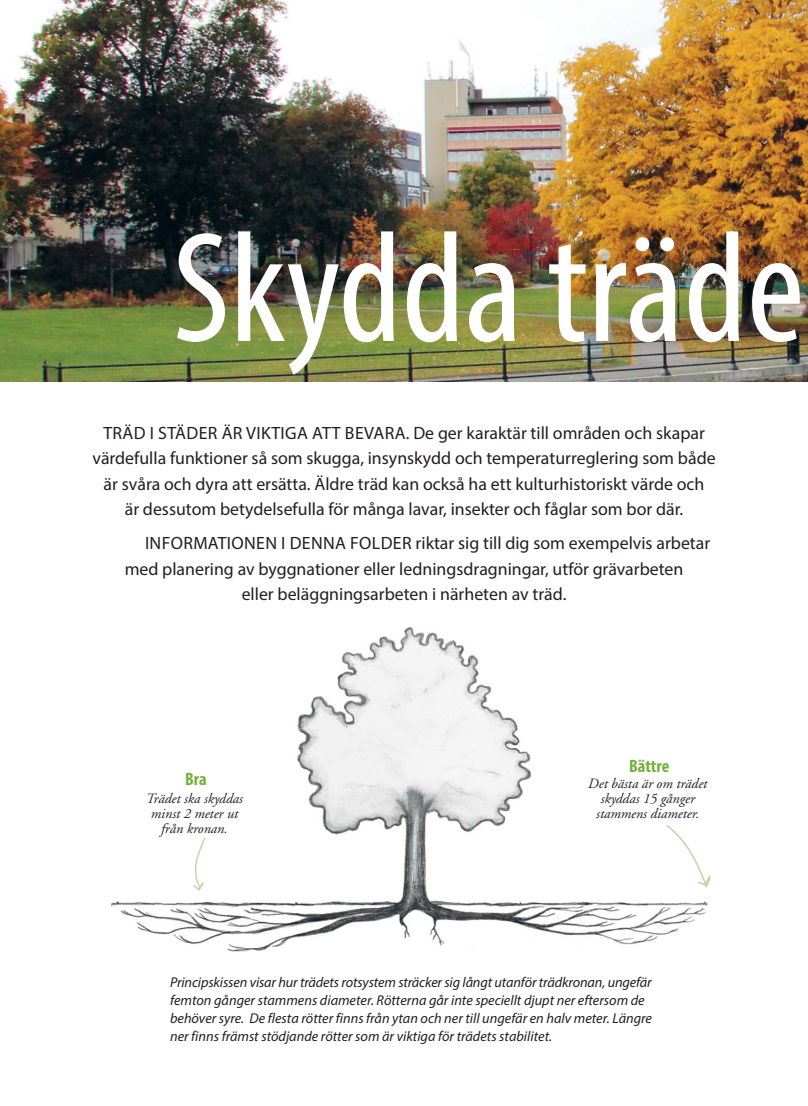
<style>
.page{position:relative;width:808px;height:1106px;background:#fff}
.page>*{position:absolute;margin:0;border:0;box-sizing:border-box;transform-origin:0 0}
.t1{font:condensed 158.25px "Myriad Pro";color:#fff}
.t2{font:700 condensed 18px "Myriad Pro";color:#74b13b}
.t3{font:17.85px/25.5px "Myriad Pro";color:#231f20;text-align:center}
.t4{font:italic 14.25px/18px "Myriad Pro";color:#231f20}
.t5{font:italic 14.25px/15px "Adobe Garamond";color:#231f20;text-align:center}
</style>
<div class="page">
<img style="left:0;top:0;width:808px;height:381px">
<img style="left:111px;top:627px;width:597px;height:325px">
<svg style="left:664px;top:823px;width:47px;height:67px"></svg>
<svg style="left:191px;top:836px;width:16px;height:56px"></svg>
<h1 class="t1" style="left:173px;top:228px;width:633px">Skydda träde</h1>
<p class="t3" style="left:92px;top:421px;width:625px">TRÄD I STÄDER ÄR VIKTIGA ATT BEVARA. De ger karaktär till områden och skapar värdefulla funktioner så som skugga, insynskydd och temperaturreglering som både är svåra och dyra att ersätta. Äldre träd kan också ha ett kulturhistoriskt värde och<br>är dessutom betydelsefulla för många lavar, insekter och fåglar som bor där.</p>
<p class="t3" style="left:145px;top:532px;width:567px">INFORMATIONEN I DENNA FOLDER riktar sig till dig som exempelvis arbetar</p>
<p class="t3" style="left:125px;top:557px;width:560px">med planering av byggnationer eller ledningsdragningar, utför grävarbeten</p>
<p class="t3" style="left:242px;top:583px;width:326px">eller beläggningsarbeten i närheten av träd.</p>
<p class="t2" style="left:185px;top:768px;width:23px">Bra</p>
<p class="t5" style="left:146px;top:792px;width:98px">Trädet ska skyddas minst 2 meter ut från kronan.</p>
<p class="t2" style="left:629px;top:755px;width:42px">Bättre</p>
<p class="t5" style="left:588px;top:777px;width:120px">Det bästa är om trädet skyddas 15 gånger stammens diameter.</p>
<p class="t4" style="left:170px;top:974px;width:483px">Principskissen visar hur trädets rotsystem sträcker sig långt utanför trädkronan, ungefär femton gånger stammens diameter. Rötterna går inte speciellt djupt ner eftersom de behöver syre. De flesta rötter finns från ytan och ner till ungefär en halv meter. Längre ner finns främst stödjande rötter som är viktiga för trädets stabilitet.</p>
</div>
